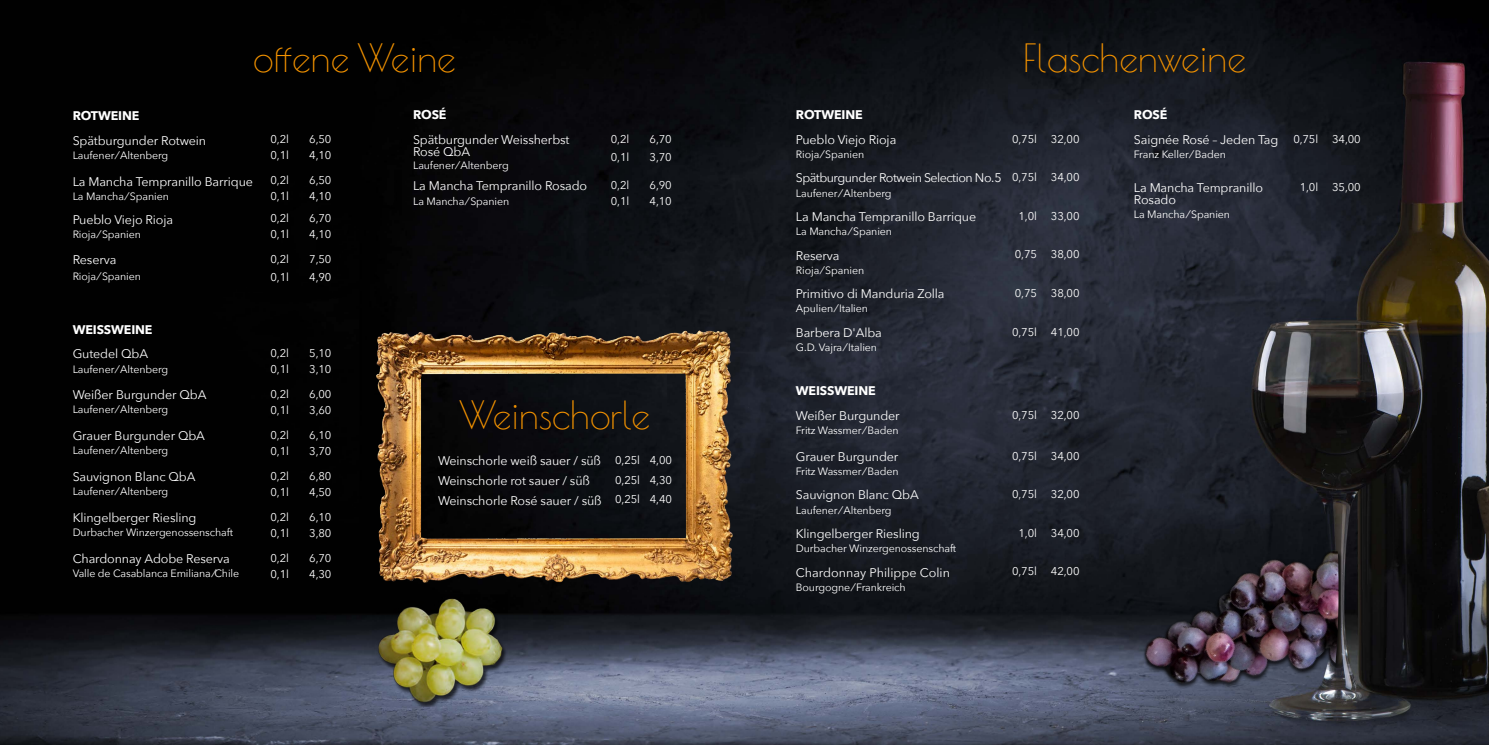
<style>
.page{position:relative;width:1489px;height:745px;background:#fff}
.page>*{position:absolute;margin:0;border:0;box-sizing:border-box;transform-origin:0 0}
.t1{font:37.5px "Poiret One";color:#f39200}
.t2{font:12.5px/12.5px "Avenir Next";letter-spacing:-.01em;color:#fff}
.t3{font:12.5px "Avenir Next";letter-spacing:-.04em;color:#fff}
.t4{font:700 12.5px "Avenir Next";letter-spacing:-.01em;color:#fff}
.t5{font:11.25px "Avenir Next";letter-spacing:-.01em;color:#fff}
.t6{font:10.62px "Avenir Next";letter-spacing:-.01em;color:#fff}
.s1{font-size:11.25px}
.s2{font-weight:700}
</style>
<div class="page">
<img style="left:0;top:0;width:1488px;height:744px">
<div style="left:1141px;top:549px;width:202px;height:140px;background:#000;opacity:.75"></div>
<img style="left:1102px;top:520px;width:236px;height:185px">
<img style="left:348px;top:306px;width:411px;height:302px">
<img style="left:373px;top:594px;width:134px;height:111px">
<h1 class="t1" style="left:253px;top:30px;width:204px">offene Weine</h1>
<p class="t4" style="left:73px;top:104px;width:68px">ROTWEINE</p>
<p class="t2" style="left:73px;top:133px;width:135px">Spätburgunder Rotwein</p>
<p class="t5" style="left:270px;top:130px;width:20px">0,2l</p>
<p class="t5" style="left:309px;top:130px;width:24px">6,50</p>
<p class="t6" style="left:73px;top:146px;width:97px">Laufener / Altenberg</p>
<p class="t5" style="left:270px;top:146px;width:20px">0,1l</p>
<p class="t5" style="left:309px;top:146px;width:24px">4,10</p>
<p class="t2" style="left:73px;top:174px;width:182px">La Mancha Tempranillo Barrique</p>
<p class="t5" style="left:270px;top:171px;width:20px">0,2l</p>
<p class="t5" style="left:309px;top:171px;width:24px">6,50</p>
<p class="t6" style="left:73px;top:187px;width:98px">La Mancha / Spanien</p>
<p class="t5" style="left:270px;top:187px;width:20px">0,1l</p>
<p class="t5" style="left:309px;top:187px;width:24px">4,10</p>
<p class="t2" style="left:73px;top:212px;width:102px">Pueblo Viejo Rioja</p>
<p class="t5" style="left:270px;top:209px;width:20px">0,2l</p>
<p class="t5" style="left:309px;top:209px;width:24px">6,70</p>
<p class="t6" style="left:73px;top:225px;width:70px">Rioja / Spanien</p>
<p class="t5" style="left:270px;top:225px;width:20px">0,1l</p>
<p class="t5" style="left:309px;top:225px;width:24px">4,10</p>
<p class="t2" style="left:73px;top:253px;width:45px">Reserva</p>
<p class="t5" style="left:270px;top:249px;width:20px">0,2l</p>
<p class="t5" style="left:309px;top:249px;width:24px">7,50</p>
<p class="t6" style="left:73px;top:267px;width:70px">Rioja / Spanien</p>
<p class="t5" style="left:270px;top:267px;width:20px">0,1l</p>
<p class="t5" style="left:309px;top:267px;width:24px">4,90</p>
<p class="t4" style="left:73px;top:318px;width:81px">WEISSWEINE</p>
<p class="t2" style="left:73px;top:347px;width:77px">Gutedel QbA</p>
<p class="t5" style="left:270px;top:343px;width:20px">0,2l</p>
<p class="t5" style="left:309px;top:343px;width:24px">5,10</p>
<p class="t6" style="left:73px;top:359px;width:97px">Laufener / Altenberg</p>
<p class="t5" style="left:270px;top:359px;width:20px">0,1l</p>
<p class="t5" style="left:309px;top:359px;width:24px">3,10</p>
<p class="t2" style="left:73px;top:388px;width:135px">Weißer Burgunder QbA</p>
<p class="t5" style="left:270px;top:384px;width:20px">0,2l</p>
<p class="t5" style="left:309px;top:384px;width:24px">6,00</p>
<p class="t6" style="left:73px;top:400px;width:97px">Laufener / Altenberg</p>
<p class="t5" style="left:270px;top:400px;width:20px">0,1l</p>
<p class="t5" style="left:309px;top:400px;width:24px">3,60</p>
<p class="t2" style="left:73px;top:429px;width:134px">Grauer Burgunder QbA</p>
<p class="t5" style="left:270px;top:425px;width:20px">0,2l</p>
<p class="t5" style="left:309px;top:425px;width:24px">6,10</p>
<p class="t6" style="left:73px;top:441px;width:97px">Laufener / Altenberg</p>
<p class="t5" style="left:270px;top:441px;width:20px">0,1l</p>
<p class="t5" style="left:309px;top:441px;width:24px">3,70</p>
<p class="t2" style="left:73px;top:469px;width:124px">Sauvignon Blanc QbA</p>
<p class="t5" style="left:270px;top:466px;width:20px">0,2l</p>
<p class="t5" style="left:309px;top:466px;width:24px">6,80</p>
<p class="t6" style="left:73px;top:482px;width:97px">Laufener / Altenberg</p>
<p class="t5" style="left:270px;top:482px;width:20px">0,1l</p>
<p class="t5" style="left:309px;top:482px;width:24px">4,50</p>
<p class="t2" style="left:73px;top:510px;width:125px">Klingelberger Riesling</p>
<p class="t5" style="left:270px;top:507px;width:20px">0,2l</p>
<p class="t5" style="left:309px;top:507px;width:24px">6,10</p>
<p class="t6" style="left:73px;top:523px;width:162px">Durbacher Winzergenossenschaft</p>
<p class="t5" style="left:270px;top:523px;width:20px">0,1l</p>
<p class="t5" style="left:309px;top:523px;width:24px">3,80</p>
<p class="t2" style="left:73px;top:551px;width:159px">Chardonnay Adobe Reserva</p>
<p class="t5" style="left:270px;top:548px;width:20px">0,2l</p>
<p class="t5" style="left:309px;top:548px;width:24px">6,70</p>
<p class="t6" style="left:73px;top:564px;width:168px">Valle de Casablanca Emiliana /Chile</p>
<p class="t5" style="left:270px;top:564px;width:20px">0,1l</p>
<p class="t5" style="left:309px;top:564px;width:24px">4,30</p>
<p class="t4" style="left:413px;top:104px;width:35px">ROSÉ</p>
<p class="t2" style="left:413px;top:132px;width:158px">Spätburgunder Weissherbst<br>Rosé QbA</p>
<p class="t6" style="left:413px;top:156px;width:97px">Laufener / Altenberg</p>
<p class="t5" style="left:610px;top:129px;width:20px">0,2l</p>
<p class="t5" style="left:649px;top:129px;width:24px">6,70</p>
<p class="t5" style="left:610px;top:147px;width:20px">0,1l</p>
<p class="t5" style="left:649px;top:147px;width:24px">3,70</p>
<p class="t2" style="left:413px;top:179px;width:176px">La Mancha Tempranillo Rosado</p>
<p class="t5" style="left:610px;top:175px;width:20px">0,2l</p>
<p class="t5" style="left:649px;top:175px;width:24px">6,90</p>
<p class="t6" style="left:413px;top:192px;width:98px">La Mancha / Spanien</p>
<p class="t5" style="left:610px;top:192px;width:20px">0,1l</p>
<p class="t5" style="left:649px;top:192px;width:24px">4,10</p>
<h1 class="t1" style="left:459px;top:387px;width:192px">Weinschorle</h1>
<p class="t2" style="left:438px;top:450px;width:235px;line-height:19.6px">Weinschorle weiß sauer / süß <span class="s1">0,25l 4,00<br></span>Weinschorle rot sauer / süß</p>
<p class="t5" style="left:615px;top:470px;width:58px">0,25l 4,30</p>
<p class="t2" style="left:438px;top:493px;width:235px">Weinschorle Rosé sauer / süß <span class="s1">0,25l 4,40</span></p>
<h1 class="t1" style="left:1022px;top:30px;width:225px">Flaschenweine</h1>
<p class="t4" style="left:795px;top:104px;width:68px">ROTWEINE</p>
<p class="t2" style="left:795px;top:132px;width:102px">Pueblo Viejo Rioja</p>
<p class="t5" style="left:1012px;top:129px;width:69px">0,75l 32,00</p>
<p class="t6" style="left:795px;top:145px;width:70px">Rioja / Spanien</p>
<p class="t3" style="left:795px;top:167px;width:285px">Spätburgunder Rotwein Selection No.5 <span class="s1">0,75l 34,00</span></p>
<p class="t6" style="left:795px;top:184px;width:97px">Laufener / Altenberg</p>
<p class="t2" style="left:795px;top:210px;width:182px">La Mancha Tempranillo Barrique</p>
<p class="t5" style="left:1018px;top:206px;width:62px">1,0l 33,00</p>
<p class="t6" style="left:795px;top:222px;width:98px">La Mancha / Spanien</p>
<p class="t2" style="left:795px;top:248px;width:45px">Reserva</p>
<p class="t5" style="left:1014px;top:245px;width:66px">0,75 38,00</p>
<p class="t6" style="left:795px;top:261px;width:70px">Rioja / Spanien</p>
<p class="t2" style="left:795px;top:287px;width:150px">Primitivo di Manduria Zolla</p>
<p class="t5" style="left:1014px;top:283px;width:66px">0,75 38,00</p>
<p class="t6" style="left:795px;top:299px;width:74px">Apulien / Italien</p>
<p class="t2" style="left:795px;top:325px;width:88px">Barbera D'Alba</p>
<p class="t5" style="left:1012px;top:322px;width:69px">0,75l 41,00</p>
<p class="t6" style="left:795px;top:338px;width:83px">G.D. Vajra / Italien</p>
<p class="t4" style="left:795px;top:379px;width:81px">WEISSWEINE</p>
<p class="t2" style="left:795px;top:408px;width:105px">Weißer Burgunder</p>
<p class="t5" style="left:1012px;top:405px;width:69px">0,75l 32,00</p>
<p class="t6" style="left:795px;top:421px;width:104px">Fritz Wassmer / Baden</p>
<p class="t2" style="left:795px;top:449px;width:104px">Grauer Burgunder</p>
<p class="t5" style="left:1012px;top:446px;width:69px">0,75l 34,00</p>
<p class="t6" style="left:795px;top:462px;width:104px">Fritz Wassmer / Baden</p>
<p class="t2" style="left:795px;top:488px;width:124px">Sauvignon Blanc QbA</p>
<p class="t5" style="left:1012px;top:484px;width:69px">0,75l 32,00</p>
<p class="t6" style="left:795px;top:500px;width:97px">Laufener / Altenberg</p>
<p class="t2" style="left:795px;top:526px;width:125px">Klingelberger Riesling</p>
<p class="t5" style="left:1018px;top:523px;width:62px">1,0l 34,00</p>
<p class="t6" style="left:795px;top:539px;width:162px">Durbacher Winzergenossenschaft</p>
<p class="t2" style="left:795px;top:565px;width:155px">Chardonnay Philippe Colin</p>
<p class="t5" style="left:1012px;top:561px;width:69px">0,75l 42,00</p>
<p class="t6" style="left:795px;top:577px;width:111px">Bourgogne / Frankreich</p>
<p class="t2" style="left:1133px;top:102px;width:228px;line-height:24.8px"><span class="s2">ROSÉ<br></span>Saignée Rosé – Jeden Tag <span class="s1">0,75l 34,00</span></p>
<p class="t6" style="left:1133px;top:145px;width:93px">Franz Keller / Baden</p>
<p class="t2" style="left:1133px;top:180px;width:131px">La Mancha Tempranillo<br>Rosado</p>
<p class="t5" style="left:1299px;top:177px;width:62px">1,0l 35,00</p>
<p class="t6" style="left:1133px;top:206px;width:98px">La Mancha / Spanien</p>
</div>
